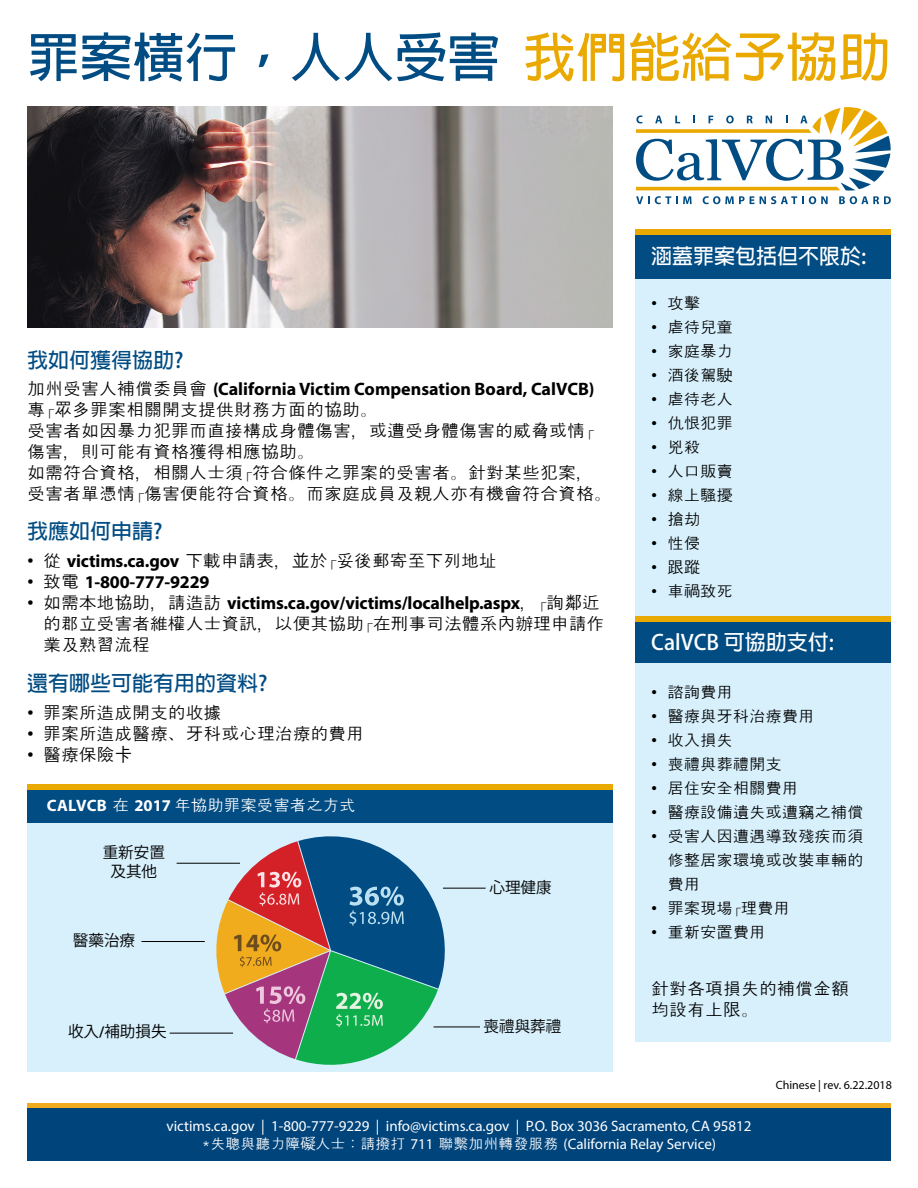
<style>
.page{position:relative;width:918px;height:1188px;background:#fff}
.page>*{position:absolute;margin:0;border:0;box-sizing:border-box;transform-origin:0 0}
.t1{font:700 52.5px "Adobe Fan Heiti Std";color:#004c83}
.t2{font:700 21px "Adobe Fan Heiti Std";color:#004c83}
.sidebar_header{font:700 21px "Adobe Fan Heiti Std";color:#fff}
.body_type{font:18px/21px "Dotum";color:#000}
.body_type-2{font:700 18px/21px "Myriad Pro";color:#000}
.t3{font:16.5px/24px "Dotum";letter-spacing:-.01em;color:#000;text-align:justify}
.table_column_white{font:16.5px "Dotum";color:#fff}
.t4{font:15.6px/18.6px "Koz Go Pr 6 N Regular 90 msp RKSJ H";color:#000;text-align:center}
.footer_contact{font:15px/18px "Myriad Pro";color:#fff;text-align:center}
.rev{font:12px "Myriad Pro";color:#000}
.s1{color:#eaa900}
.s2{font-family:"Dotum";font-weight:400}
.s3{font-family:"Myriad Pro";font-weight:700}
.s4{font-family:"Myriad Pro";font-weight:600}
.s5{font-family:"Dotum"}
</style>
<div class="page">
<div style="left:635px;top:276px;width:256px;height:374px;background:#d7f0fc"></div>
<div style="left:635px;top:234px;width:256px;height:45px;background:#004c83"></div>
<div style="left:635px;top:661px;width:256px;height:381px;background:#d7f0fc"></div>
<div style="left:635px;top:621px;width:256px;height:41px;background:#004c83"></div>
<div style="left:635px;top:229px;width:256px;height:5px;background:#eaa900"></div>
<div style="left:635px;top:616px;width:256px;height:6px;background:#eaa900"></div>
<div style="left:27px;top:1103px;width:864px;height:29px;background:#f1ac1e"></div>
<div style="left:27px;top:1108px;width:864px;height:53px;background:#00447c"></div>
<div style="left:27px;top:809px;width:585px;height:263px;background:#d7f0fc"></div>
<div style="left:27px;top:789px;width:585px;height:34px;background:#004c83"></div>
<div style="left:27px;top:784px;width:585px;height:5px;background:#eaa900"></div>
<svg style="left:636px;top:107px;width:255px;height:97px"></svg>
<svg style="left:213px;top:836px;width:234px;height:229px"></svg>
<hr style="left:434px;top:1026px;width:46px;height:1px;background:#000">
<hr style="left:443px;top:888px;width:43px;height:1px;background:#000">
<hr style="left:177px;top:863px;width:63px;height:1px;background:#000">
<hr style="left:141px;top:941px;width:64px;height:1px;background:#000">
<hr style="left:170px;top:1033px;width:63px;height:1px;background:#000">
<img style="left:27px;top:107px;width:585px;height:220px">
<h1 class="t1" style="left:27px;top:26px;width:865px">罪案橫行，人人受害 <span class="s1">我們能給予協助</span></h1>
<h2 class="t2" style="left:27px;top:348px;width:158px">我如何獲得協助?</h2>
<p class="body_type-2" style="left:27px;top:378px;width:569px"><span class="s2">加州受害人補償委員會</span> (California Victim Compensation Board, CalVCB)<span class="s2">專為眾多罪案相關開支提供財務方面的協助。</span></p>
<p class="body_type" style="left:27px;top:421px;width:564px">受害者如因暴力犯罪而直接構成身體傷害，或遭受身體傷害的威脅或情緒傷害，則可能有資格獲得相應協助。</p>
<p class="body_type" style="left:27px;top:463px;width:586px">如需符合資格，相關人士須為符合條件之罪案的受害者。針對某些犯案，受害者單憑情緒傷害便能符合資格。而家庭成員及親人亦有機會符合資格。</p>
<h2 class="t2" style="left:27px;top:519px;width:137px">我應如何申請?</h2>
<p class="body_type" style="left:27px;top:550px;width:471px">• 從 <span class="s3">victims.ca.gov</span> 下載申請表，並於填妥後郵寄至下列地址</p>
<p class="body_type-2" style="left:27px;top:571px;width:184px"><span class="s2">• 致電</span> 1-800-777-9229</p>
<p class="body_type" style="left:43px;top:592px;width:563px;text-indent:-16px">• 如需本地協助，請造訪 <span class="s3">victims.ca.gov/victims/localhelp.aspx</span>，查詢鄰近的郡立受害者維權人士資訊，以便其協助您在刑事司法體系內辦理申請作業及熟習流程</p>
<h2 class="t2" style="left:27px;top:671px;width:242px">還有哪些可能有用的資料?</h2>
<p class="body_type" style="left:27px;top:702px;width:196px">• 罪案所造成開支的收據</p>
<p class="body_type" style="left:27px;top:723px;width:339px">• 罪案所造成醫療、牙科或心理治療的費用</p>
<p class="body_type" style="left:27px;top:744px;width:107px">• 醫療保險卡</p>
<h3 class="table_column_white" style="left:47px;top:797px;width:311px"><span class="s3">CALVCB</span> 在 <span class="s3">2017</span> 年協助罪案受害者之方式</h3>
<p class="t4" style="left:103px;top:844px;width:64px">重新安置及其他</p>
<p class="t4" style="left:73px;top:931px;width:64px">醫藥治療</p>
<p class="t4" style="left:490px;top:879px;width:64px">心理健康</p>
<p class="t4" style="left:68px;top:1022px;width:100px">收入<span class="s4">/</span>補助損失</p>
<p class="t4" style="left:484px;top:1018px;width:79px">喪禮與葬禮</p>
<p class="sidebar_header" style="left:651px;top:244px;width:217px">涵蓋罪案包括但不限於:</p>
<p class="t3" style="left:651px;top:291px;width:51px">• 攻擊</p>
<p class="t3" style="left:651px;top:315px;width:83px">• 虐待兒童</p>
<p class="t3" style="left:651px;top:339px;width:83px">• 家庭暴力</p>
<p class="t3" style="left:651px;top:363px;width:83px">• 酒後駕駛</p>
<p class="t3" style="left:651px;top:387px;width:83px">• 虐待老人</p>
<p class="t3" style="left:651px;top:411px;width:83px">• 仇恨犯罪</p>
<p class="t3" style="left:651px;top:435px;width:51px">• 兇殺</p>
<p class="t3" style="left:651px;top:459px;width:83px">• 人口販賣</p>
<p class="t3" style="left:651px;top:483px;width:83px">• 線上騷擾</p>
<p class="t3" style="left:651px;top:507px;width:51px">• 搶劫</p>
<p class="t3" style="left:651px;top:531px;width:51px">• 性侵</p>
<p class="t3" style="left:651px;top:555px;width:51px">• 跟蹤</p>
<p class="t3" style="left:651px;top:579px;width:83px">• 車禍致死</p>
<p class="sidebar_header" style="left:651px;top:630px;width:184px">CalVCB 可協助支付:</p>
<p class="t3" style="left:651px;top:680px;width:83px">• 諮詢費用</p>
<p class="t3" style="left:651px;top:704px;width:165px">• 醫療與牙科治療費用</p>
<p class="t3" style="left:651px;top:728px;width:83px">• 收入損失</p>
<p class="t3" style="left:651px;top:752px;width:132px">• 喪禮與葬禮開支</p>
<p class="t3" style="left:651px;top:776px;width:149px">• 居住安全相關費用</p>
<p class="t3" style="left:651px;top:800px;width:214px">• 醫療設備遺失或遭竊之補償</p>
<p class="t3" style="left:667px;top:824px;width:198px;text-indent:-16px">• 受害人因遭遇導致殘疾而須修整居家環境或改裝車輛的費用</p>
<p class="t3" style="left:651px;top:896px;width:140px">• 罪案現場清理費用</p>
<p class="t3" style="left:651px;top:920px;width:116px">• 重新安置費用</p>
<p class="body_type" style="left:651px;top:978px;width:199px">針對各項損失的補償金額均設有上限。</p>
<p class="rev" style="left:776px;top:1078px;width:118px">Chinese | rev. 6.22.2018</p>
<p class="footer_contact" style="left:166px;top:1116px;width:587px">victims.ca.gov | 1-800-777-9229 | info@victims.ca.gov | P.O. Box 3036 Sacramento, CA 95812 <span class="s5">*失聰與聽力障礙人士：請撥打</span> 711 <span class="s5">聯繫加州轉發服務</span> (California Relay Service)</p>
</div>
